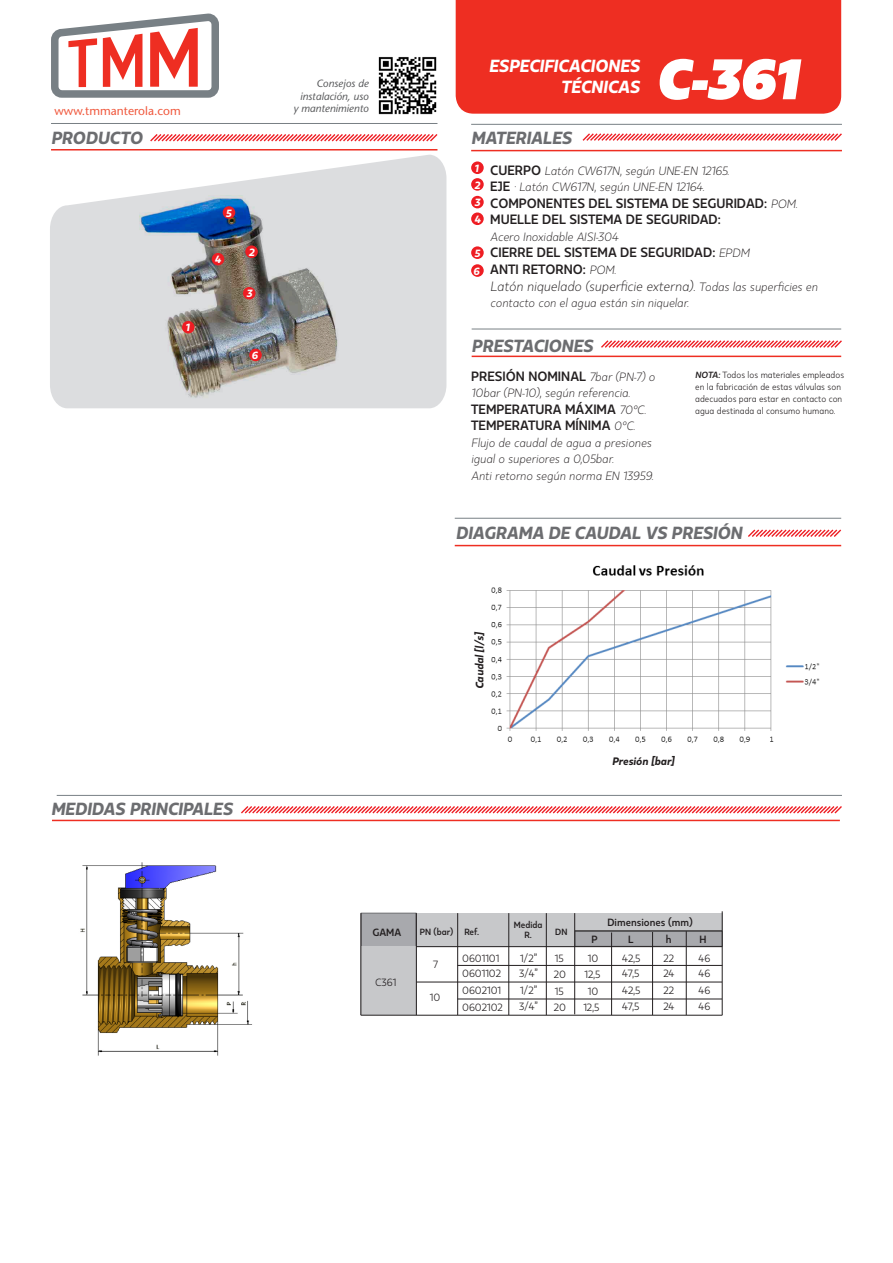
<style>
.page{position:relative;width:893px;height:1263px;background:#fff}
.page>*{position:absolute;margin:0;border:0;box-sizing:border-box;transform-origin:0 0}
.t1{font:italic 900 57px "Kappa Display";color:#fff}
.t2{font:italic 800 17.55px "Kappa Display";color:#6c6d70}
.t3{font:italic 800 17.55px "Kappa Display";color:#fff}
.t4{font:700 13.5px "Kappa Display";color:#231f20}
.t5{font:italic 300 13.5px "Kappa Display";color:#231f20}
.t6{font:italic 300 12px/16.5px "Kappa Display";color:#231f20}
.t7{font:12px "Stone Sans";color:#f0593e}
.t8{font:italic 800 10.8px "Kappa Display";color:#231f20}
.t9{font:10.5px "Kappa Display";color:#231f20}
.t10{font:italic 10.5px "Stone Sans";color:#57585a}
.t11{font:700 10.5px "Kappa Display";color:#231f20}
.t12{font:italic 800 10.5px "Kappa Display";color:#fff}
.t13{font:9px/12px "Kappa Display";color:#231f20}
.t14{font:700 9px "Kappa Display";color:#231f20}
.s1{font-weight:700;font-style:normal;font-size:13.5px}
.s2{font-weight:300;font-style:italic;font-size:12px}
.s3{font-size:12px}
.s4{font-weight:700;font-style:italic}
</style>
<div class="page">
<svg style="left:50px;top:155px;width:396px;height:253px;fill:#dcdddf"></svg>
<img style="left:140px;top:196px;width:199px;height:204px">
<div style="left:456px;top:0;width:385px;height:114px;background:#ee2e22"></div>
<svg style="left:51px;top:13px;width:168px;height:85px"></svg>
<hr style="left:57px;top:795px;width:785px;height:1px;background:#788085">
<hr style="left:471px;top:124px;width:371px;height:1px;background:#788085">
<hr style="left:471px;top:150px;width:371px;height:1px;background:#ee2e22">
<div style="left:471px;top:161px;width:13px;height:13px;background:#ee1d23;border-radius:50%"></div>
<div style="left:182px;top:321px;width:13px;height:12px;background:#ee1d23;border-radius:50%"></div>
<div style="left:471px;top:178px;width:13px;height:13px;background:#ee1d23;border-radius:50%"></div>
<div style="left:245px;top:245px;width:13px;height:13px;background:#ee1d23;border-radius:50%"></div>
<div style="left:471px;top:196px;width:13px;height:12px;background:#ee1d23;border-radius:50%"></div>
<div style="left:243px;top:287px;width:13px;height:12px;background:#ee1d23;border-radius:50%"></div>
<div style="left:471px;top:212px;width:13px;height:13px;background:#ee1d23;border-radius:50%"></div>
<div style="left:212px;top:253px;width:12px;height:12px;background:#ee1d23;border-radius:50%"></div>
<div style="left:471px;top:264px;width:13px;height:13px;background:#ee1d23;border-radius:50%"></div>
<div style="left:249px;top:349px;width:13px;height:12px;background:#ee1d23;border-radius:50%"></div>
<div style="left:471px;top:246px;width:13px;height:13px;background:#ee1d23;border-radius:50%"></div>
<div style="left:223px;top:206px;width:12px;height:13px;background:#ee1d23;border-radius:50%"></div>
<svg style="left:582px;top:133px;width:260px;height:8px"></svg>
<hr style="left:455px;top:518px;width:386px;height:1px;background:#788085">
<hr style="left:455px;top:545px;width:386px;height:1px;background:#ee2e22">
<svg style="left:748px;top:529px;width:94px;height:8px"></svg>
<hr style="left:472px;top:329px;width:369px;height:1px;background:#788085">
<hr style="left:472px;top:356px;width:369px;height:1px;background:#ee2e22">
<svg style="left:601px;top:340px;width:241px;height:8px"></svg>
<hr style="left:52px;top:820px;width:788px;height:1px;background:#ee2e22">
<svg style="left:241px;top:806px;width:601px;height:8px"></svg>
<img style="left:378px;top:57px;width:59px;height:58px">
<img style="left:80px;top:862px;width:172px;height:194px">
<hr style="left:51px;top:123px;width:386px;height:1px;background:#788085">
<hr style="left:51px;top:149px;width:386px;height:2px;background:#ee2e22">
<svg style="left:150px;top:134px;width:288px;height:8px"></svg>
<img style="left:491px;top:565px;width:329px;height:178px">
<div style="left:415px;top:913px;width:160px;height:33px;background:#c7c8ca"></div>
<div style="left:575px;top:913px;width:147px;height:18px;background:#c7c8ca"></div>
<div style="left:575px;top:931px;width:147px;height:15px;background:#a8a9ad;border:1px solid #6c6d70"></div>
<div style="left:361px;top:913px;width:55px;height:34px;background:#a8a9ad;border:1px solid #6c6d70"></div>
<div style="left:360px;top:947px;width:57px;height:68px;background:#c7c8ca"></div>
<hr style="left:416px;top:946px;width:306px;height:1px;background:#231f20">
<hr style="left:575px;top:930px;width:147px;height:1px;background:#231f20">
<hr style="left:457px;top:965px;width:265px;height:1px;background:#231f20">
<hr style="left:457px;top:999px;width:265px;height:1px;background:#231f20">
<hr style="left:416px;top:982px;width:306px;height:1px;background:#231f20">
<hr style="left:361px;top:1015px;width:361px;height:1px;background:#231f20">
<hr style="left:361px;top:913px;width:1px;height:102px;background:#231f20">
<hr style="left:416px;top:913px;width:1px;height:102px;background:#231f20">
<hr style="left:457px;top:913px;width:1px;height:102px;background:#231f20">
<hr style="left:508px;top:913px;width:1px;height:102px;background:#231f20">
<hr style="left:546px;top:913px;width:1px;height:102px;background:#231f20">
<hr style="left:574px;top:913px;width:1px;height:101px;background:#231f20">
<hr style="left:611px;top:932px;width:1px;height:83px;background:#231f20">
<hr style="left:652px;top:932px;width:1px;height:83px;background:#231f20">
<hr style="left:686px;top:931px;width:1px;height:84px;background:#231f20">
<hr style="left:722px;top:911px;width:1px;height:104px;background:#231f20">
<p class="t10" style="left:316px;top:77px;width:54px">Consejos de</p>
<p class="t10" style="left:300px;top:90px;width:70px">instalación, uso</p>
<p class="t7" style="left:55px;top:104px;width:128px">www.tmmanterola.com</p>
<p class="t10" style="left:293px;top:102px;width:77px">y mantenimiento</p>
<p class="t2" style="left:51px;top:126px;width:93px">PRODUCTO</p>
<p class="t12" style="left:185px;top:321px;width:6px">1</p>
<p class="t12" style="left:226px;top:206px;width:7px">5</p>
<p class="t12" style="left:215px;top:253px;width:8px">4</p>
<p class="t12" style="left:249px;top:245px;width:7px">2</p>
<p class="t12" style="left:246px;top:287px;width:7px">3</p>
<p class="t12" style="left:251px;top:349px;width:8px">6</p>
<p class="t2" style="left:51px;top:797px;width:183px">MEDIDAS PRINCIPALES</p>
<p class="t3" style="left:489px;top:55px;width:152px">ESPECIFICACIONES</p>
<p class="t3" style="left:561px;top:76px;width:80px">TÉCNICAS</p>
<p class="t1" style="left:656px;top:42px;width:144px">C-361</p>
<p class="t2" style="left:471px;top:127px;width:102px">MATERIALES</p>
<p class="t12" style="left:475px;top:162px;width:6px">1</p>
<p class="t6" style="left:490px;top:162px;width:241px"><span class="s1">CUERPO</span> Latón CW617N, según UNE-EN 12165.</p>
<p class="t6" style="left:490px;top:179px;width:216px"><span class="s1">EJE</span> · Latón CW617N, según UNE-EN 12164.</p>
<p class="t4" style="left:490px;top:195px;width:309px">COMPONENTES DEL SISTEMA DE SEGURIDAD: <span class="s2">POM.</span></p>
<p class="t4" style="left:490px;top:211px;width:232px">MUELLE DEL SISTEMA DE SEGURIDAD:</p>
<p class="t6" style="left:490px;top:228px;width:130px">Acero Inoxidable AISI-304</p>
<p class="t4" style="left:490px;top:244px;width:261px">CIERRE DEL SISTEMA DE SEGURIDAD: <span class="s2">EPDM</span></p>
<p class="t4" style="left:490px;top:261px;width:128px">ANTI RETORNO: <span class="s2">POM.</span></p>
<p class="t5" style="left:490px;top:278px;width:329px">Latón niquelado (superficie externa). <span class="s3">Todas las superficies en</span></p>
<p class="t6" style="left:490px;top:294px;width:200px">contacto con el agua están sin niquelar.</p>
<p class="t12" style="left:475px;top:178px;width:7px">2</p>
<p class="t12" style="left:474px;top:196px;width:7px">3</p>
<p class="t12" style="left:474px;top:213px;width:8px">4</p>
<p class="t12" style="left:474px;top:246px;width:7px">5</p>
<p class="t12" style="left:473px;top:264px;width:8px">6</p>
<p class="t2" style="left:472px;top:335px;width:123px">PRESTACIONES</p>
<p class="t4" style="left:471px;top:367px;width:185px">PRESIÓN NOMINAL <span class="s2">7bar (PN-7) o</span></p>
<p class="t6" style="left:471px;top:384px;width:161px">10bar (PN-10), según referencia.</p>
<p class="t4" style="left:471px;top:400px;width:177px">TEMPERATURA MÁXIMA <span class="s2">70ºC.</span></p>
<p class="t4" style="left:471px;top:417px;width:166px">TEMPERATURA MÍNIMA <span class="s2">0ºC.</span></p>
<p class="t6" style="left:471px;top:434px;width:182px">Flujo de caudal de agua a presiones igual o superiores a 0,05bar.</p>
<p class="t6" style="left:471px;top:467px;width:184px">Anti retorno según norma EN 13959.</p>
<p class="t13" style="left:695px;top:368px;width:150px"><span class="s4">NOTA:</span> Todos los materiales empleados en la fabricación de estas válvulas son adecuados para estar en contacto con agua destinada al consumo humano.</p>
<p class="t2" style="left:456px;top:522px;width:288px">DIAGRAMA DE CAUDAL VS PRESIÓN</p>
<p class="t8" style="left:473px;top:689px;width:58px;rotate:-90deg">Caudal [l/s]</p>
<p class="t8" style="left:612px;top:754px;width:64px">Presión [bar]</p>
<p class="t14" style="left:514px;top:919px;width:30px">Medida</p>
<p class="t14" style="left:524px;top:929px;width:9px">R.</p>
<p class="t11" style="left:372px;top:926px;width:30px">GAMA</p>
<p class="t14" style="left:420px;top:926px;width:35px">PN (bar)</p>
<p class="t14" style="left:464px;top:926px;width:16px">Ref.</p>
<p class="t14" style="left:555px;top:926px;width:14px">DN</p>
<p class="t11" style="left:607px;top:915px;width:87px">Dimensiones (mm)</p>
<p class="t11" style="left:592px;top:932px;width:8px">P</p>
<p class="t11" style="left:628px;top:932px;width:7px">L</p>
<p class="t11" style="left:666px;top:932px;width:7px">h</p>
<p class="t11" style="left:699px;top:932px;width:9px">H</p>
<p class="t9" style="left:375px;top:975px;width:23px">C361</p>
<p class="t9" style="left:433px;top:958px;width:6px">7</p>
<p class="t9" style="left:430px;top:991px;width:12px">10</p>
<p class="t9" style="left:462px;top:951px;width:39px">0601101</p>
<p class="t9" style="left:462px;top:967px;width:41px">0601102</p>
<p class="t9" style="left:462px;top:984px;width:41px">0602101</p>
<p class="t9" style="left:462px;top:1000px;width:42px">0602102</p>
<p class="t9" style="left:520px;top:951px;width:19px">1/2”</p>
<p class="t9" style="left:622px;top:951px;width:20px">42,5</p>
<p class="t9" style="left:663px;top:951px;width:12px">22</p>
<p class="t9" style="left:699px;top:951px;width:13px">46</p>
<p class="t9" style="left:519px;top:967px;width:20px">3/4”</p>
<p class="t9" style="left:622px;top:967px;width:18px">47,5</p>
<p class="t9" style="left:663px;top:967px;width:13px">24</p>
<p class="t9" style="left:699px;top:967px;width:13px">46</p>
<p class="t9" style="left:520px;top:984px;width:19px">1/2”</p>
<p class="t9" style="left:622px;top:984px;width:20px">42,5</p>
<p class="t9" style="left:663px;top:984px;width:12px">22</p>
<p class="t9" style="left:699px;top:984px;width:13px">46</p>
<p class="t9" style="left:519px;top:1000px;width:20px">3/4”</p>
<p class="t9" style="left:622px;top:1000px;width:18px">47,5</p>
<p class="t9" style="left:663px;top:1000px;width:13px">24</p>
<p class="t9" style="left:699px;top:1000px;width:13px">46</p>
<p class="t9" style="left:555px;top:952px;width:10px">15</p>
<p class="t9" style="left:588px;top:952px;width:12px">10</p>
<p class="t9" style="left:554px;top:968px;width:14px">20</p>
<p class="t9" style="left:584px;top:968px;width:17px">12,5</p>
<p class="t9" style="left:555px;top:985px;width:10px">15</p>
<p class="t9" style="left:588px;top:985px;width:12px">10</p>
<p class="t9" style="left:554px;top:1001px;width:14px">20</p>
<p class="t9" style="left:583px;top:1001px;width:17px">12,5</p>
</div>
